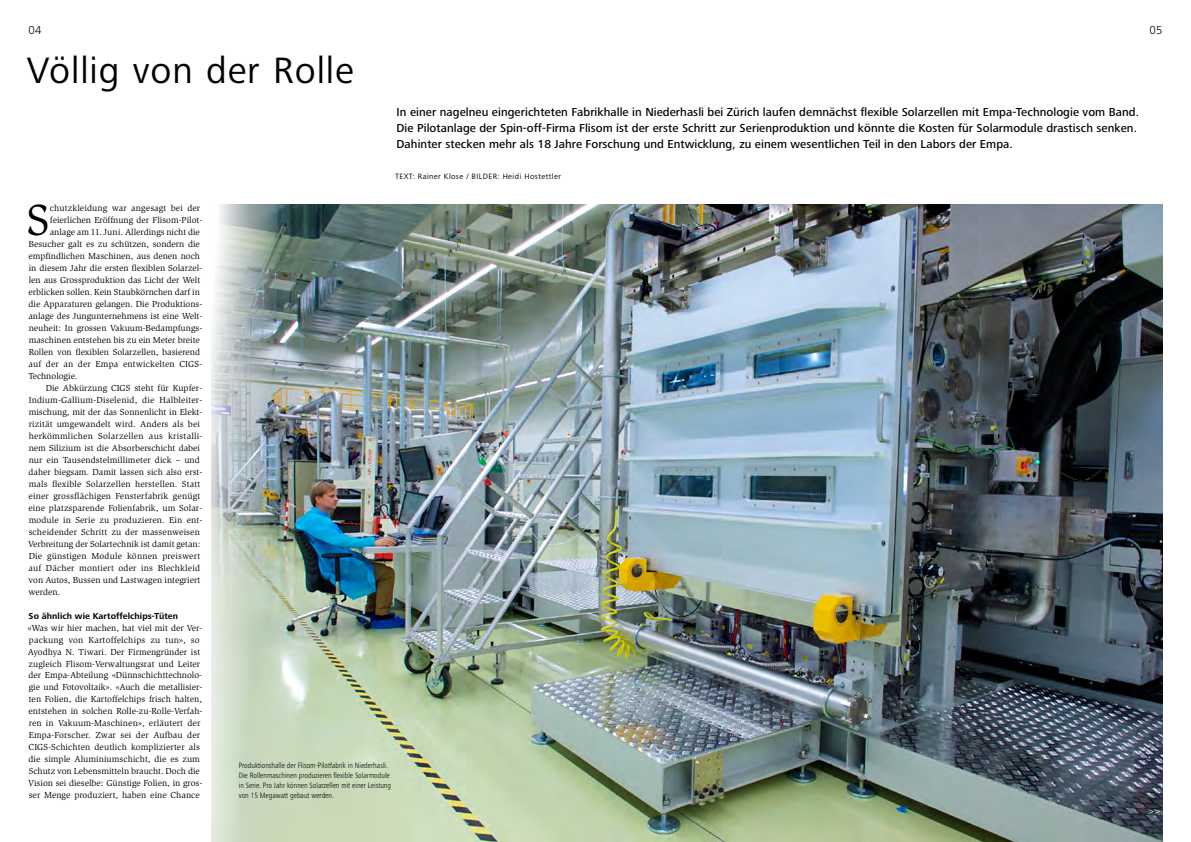
<style>
.page{position:relative;width:1191px;height:842px;background:#fff}
.page>*{position:absolute;margin:0;border:0;box-sizing:border-box;transform-origin:0 0}
.t1{font:44.8px "Slimbach Std";color:#000}
.t2{font:38px "Frutiger Next Pro";letter-spacing:.025em;color:#000}
.t3{font:500 12px/16px "Frutiger Next Pro";letter-spacing:.005em;color:#000}
.t4{font:300 12px "Frutiger Next Pro";color:#000}
.t5{font:300 10px "Frutiger Next Pro";color:#fff}
.t6{font:9px/12px "Slimbach Std";color:#000}
.t7{font:9px "Slimbach Std";letter-spacing:.02em;color:#000}
.t8{font:9px "Slimbach Std";letter-spacing:.025em;color:#000}
.t9{font:700 9px "Frutiger Next Pro";letter-spacing:.01em;color:#000}
.t10{font:300 condensed 8px/10px "Frutiger Next Pro";color:#000}
.t11{font:8px "Frutiger Next Pro";letter-spacing:.05em;color:#000}
</style>
<div class="page">
<img style="left:212px;top:204px;width:950px;height:638px">
<h3 class="t4" style="left:28px;top:23px;width:15px">04</h3>
<h3 class="t4" style="left:1149px;top:23px;width:15px">05</h3>
<h2 class="t2" style="left:27px;top:49px;width:328px">Völlig von der Rolle</h2>
<p class="t3" style="left:396px;top:104px;width:744px">In einer nagelneu eingerichteten Fabrikhalle in Niederhasli bei Zürich laufen demnächst flexible Solarzellen mit Empa-Technologie vom Band.<br>Die Pilotanlage der Spin-off-Firma Flisom ist der erste Schritt zur Serienproduktion und könnte die Kosten für Solarmodule drastisch senken.<br>Dahinter stecken mehr als 18 Jahre Forschung und Entwicklung, zu einem wesentlichen Teil in den Labors der Empa.</p>
<p class="t11" style="left:395px;top:172px;width:167px">TEXT: Rainer Klose / BILDER: Heidi Hostettler</p>
<h1 class="t1" style="left:26px;top:194px;width:25px">S</h1>
<p class="t6" style="left:50px;top:202px;width:152px">chutzkleidung war angesagt bei der</p>
<p class="t6" style="left:50px;top:214px;width:154px">feierlichen Eröffnung der Flisom-Pilot-</p>
<p class="t6" style="left:50px;top:226px;width:152px">anlage am 11. Juni. Allerdings nicht die</p>
<p class="t6" style="left:29px;top:238px;width:173px">Besucher galt es zu schützen, sondern die</p>
<p class="t6" style="left:29px;top:250px;width:173px">empfindlichen Maschinen, aus denen noch</p>
<p class="t6" style="left:29px;top:262px;width:175px">in diesem Jahr die ersten flexiblen Solarzel-</p>
<p class="t6" style="left:29px;top:274px;width:173px">len aus Grossproduktion das Licht der Welt</p>
<p class="t6" style="left:29px;top:286px;width:173px">erblicken sollen. Kein Staubkörnchen darf in</p>
<p class="t6" style="left:29px;top:298px;width:175px">die Apparaturen gelangen. Die Produktions-</p>
<p class="t6" style="left:28px;top:310px;width:175px">anlage des Jungunternehmens ist eine Welt-</p>
<p class="t6" style="left:29px;top:322px;width:175px">neuheit: In grossen Vakuum-Bedampfungs-</p>
<p class="t6" style="left:29px;top:334px;width:173px">maschinen entstehen bis zu ein Meter breite</p>
<p class="t6" style="left:29px;top:346px;width:173px">Rollen von flexiblen Solarzellen, basierend</p>
<p class="t7" style="left:28px;top:358px;width:175px">auf der an der Empa entwickelten CIGS-</p>
<p class="t6" style="left:28px;top:370px;width:50px">Technologie.</p>
<p class="t6" style="left:46px;top:382px;width:158px">Die Abkürzung CIGS steht für Kupfer-</p>
<p class="t7" style="left:29px;top:394px;width:174px">Indium-Gallium-Diselenid, die Halbleiter-</p>
<p class="t6" style="left:29px;top:406px;width:175px">mischung, mit der das Sonnenlicht in Elekt-</p>
<p class="t6" style="left:29px;top:418px;width:173px">rizität umgewandelt wird. Anders als bei</p>
<p class="t8" style="left:29px;top:430px;width:175px">herkömmlichen Solarzellen aus kristalli-</p>
<p class="t6" style="left:29px;top:442px;width:173px">nem Silizium ist die Absorberschicht dabei</p>
<p class="t6" style="left:29px;top:454px;width:173px">nur ein Tausendstelmillimeter dick – und</p>
<p class="t6" style="left:29px;top:466px;width:175px">daher biegsam. Damit lassen sich also erst-</p>
<p class="t6" style="left:29px;top:477px;width:173px">mals flexible Solarzellen herstellen. Statt</p>
<p class="t6" style="left:29px;top:489px;width:173px">einer grossflächigen Fensterfabrik genügt</p>
<p class="t6" style="left:29px;top:501px;width:175px">eine platzsparende Folienfabrik, um Solar-</p>
<p class="t6" style="left:29px;top:513px;width:175px">module in Serie zu produzieren. Ein ent-</p>
<p class="t6" style="left:29px;top:525px;width:173px">scheidender Schritt zu der massenweisen</p>
<p class="t6" style="left:28px;top:537px;width:174px">Verbreitung der Solartechnik ist damit getan:</p>
<p class="t7" style="left:29px;top:550px;width:173px">Die günstigen Module können preiswert</p>
<p class="t7" style="left:28px;top:562px;width:173px">auf Dächer montiert oder ins Blechkleid</p>
<p class="t6" style="left:28px;top:573px;width:173px">von Autos, Bussen und Lastwagen integriert</p>
<p class="t6" style="left:28px;top:585px;width:33px">werden.</p>
<p class="t9" style="left:29px;top:610px;width:151px">So ähnlich wie Kartoffelchips-Tüten</p>
<p class="t6" style="left:28px;top:621px;width:176px">«Was wir hier machen, hat viel mit der Ver&shy;packung von Kartoffelchips zu tun», so Ayodhya N. Tiwari. Der Firmengründer ist zugleich Flisom-Verwaltungsrat und Leiter der Empa-Abteilung «Dünnschichttechnolo&shy;gie und Fotovoltaik». «Auch die metallisier&shy;ten Folien, die Kartoffelchips frisch halten, entstehen in solchen Rolle-zu-Rolle-Verfah&shy;ren in Vakuum-Maschinen», erläutert der Empa-Forscher. Zwar sei der Aufbau der CIGS-Schichten deutlich komplizierter als die simple Aluminiumschicht, die es zum Schutz von Lebensmitteln braucht. Doch die Vision sei dieselbe: Günstige Folien, in gros&shy;ser Menge produziert, haben eine Chance</p>
<p class="t10" style="left:239px;top:761px;width:154px">Produktionshalle der Flisom-Pilotfabrik in Niederhasli.<br>Die Rollenmaschinen produzieren flexible Solarmodule in Serie. Pro Jahr können Solarzellen mit einer Leistung von 15 Megawatt gebaut werden.</p>
<p class="t5" style="left:1148px;top:805px;width:13px">&gt;&gt;</p>
</div>
